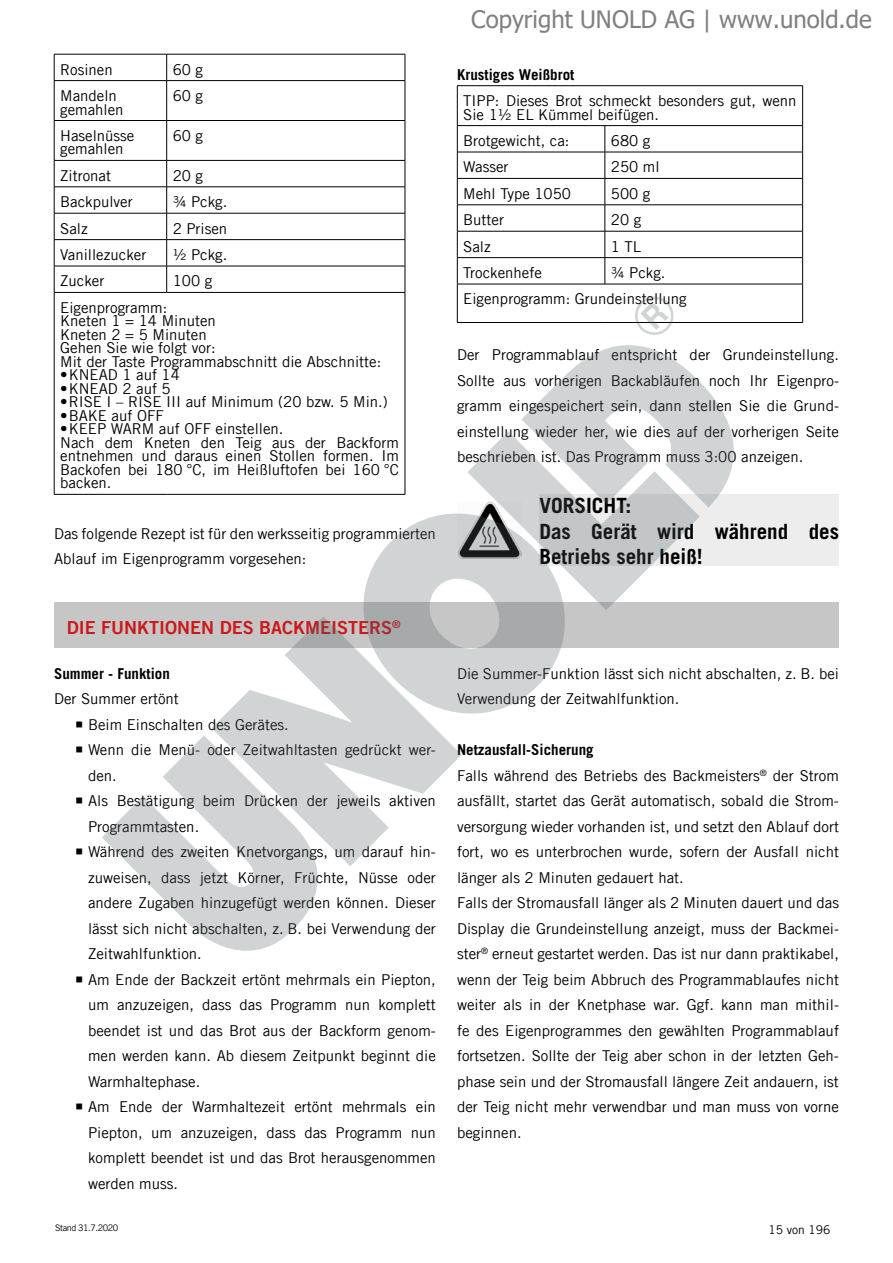
<style>
.page{position:relative;width:893px;height:1263px;background:#fff}
.page>*{position:absolute;margin:0;border:0;box-sizing:border-box;transform-origin:0 0}
.t1{font:24px "Tahoma";color:#808080}
.t2{font:700 21px/25.5px "Trade Gothic LT Com";color:#000}
.t3{font:18px "Trade Gothic LT Com Bd 2";color:#cd1719}
.t4{font:15px/25.5px "Trade Gothic LT Com";color:#000}
.t5{font:700 15px "Trade Gothic LT Com";color:#000}
.t6{font:12px "Trade Gothic LT Com";color:#000}
.t7{font:9px "Trade Gothic LT Com";letter-spacing:-.055em;color:#000}
.s1{font-weight:700}
</style>
<div class="page">
<div style="left:539px;top:494px;width:300px;height:71px;background:#ededed"></div>
<hr style="left:54px;top:54px;width:113px;height:1px;background:#000">
<svg style="left:54px;top:54px;width:1px;height:26px"></svg>
<hr style="left:167px;top:54px;width:238px;height:1px;background:#000">
<svg style="left:166px;top:54px;width:1px;height:26px"></svg>
<svg style="left:405px;top:54px;width:1px;height:26px"></svg>
<hr style="left:54px;top:80px;width:113px;height:1px;background:#000">
<hr style="left:54px;top:81px;width:1px;height:39px;background:#000">
<hr style="left:167px;top:80px;width:238px;height:1px;background:#000">
<hr style="left:166px;top:81px;width:1px;height:39px;background:#000">
<hr style="left:405px;top:81px;width:1px;height:39px;background:#000">
<hr style="left:54px;top:120px;width:113px;height:1px;background:#000">
<hr style="left:54px;top:121px;width:1px;height:39px;background:#000">
<hr style="left:167px;top:120px;width:238px;height:1px;background:#000">
<hr style="left:166px;top:121px;width:1px;height:39px;background:#000">
<hr style="left:405px;top:121px;width:1px;height:39px;background:#000">
<hr style="left:54px;top:160px;width:113px;height:1px;background:#000">
<hr style="left:167px;top:160px;width:238px;height:1px;background:#000">
<hr style="left:54px;top:187px;width:113px;height:1px;background:#000">
<hr style="left:167px;top:187px;width:238px;height:1px;background:#000">
<hr style="left:54px;top:213px;width:113px;height:1px;background:#000">
<hr style="left:167px;top:213px;width:238px;height:1px;background:#000">
<hr style="left:54px;top:239px;width:113px;height:1px;background:#000">
<hr style="left:167px;top:239px;width:238px;height:1px;background:#000">
<hr style="left:54px;top:266px;width:113px;height:1px;background:#000">
<svg style="left:54px;top:161px;width:1px;height:131px"></svg>
<hr style="left:167px;top:266px;width:238px;height:1px;background:#000">
<svg style="left:166px;top:161px;width:1px;height:131px"></svg>
<svg style="left:405px;top:161px;width:1px;height:131px"></svg>
<hr style="left:54px;top:292px;width:113px;height:1px;background:#000">
<hr style="left:54px;top:293px;width:1px;height:201px;background:#000">
<hr style="left:167px;top:292px;width:238px;height:1px;background:#000">
<hr style="left:405px;top:293px;width:1px;height:201px;background:#000">
<hr style="left:54px;top:494px;width:113px;height:1px;background:#000">
<hr style="left:167px;top:494px;width:238px;height:1px;background:#000">
<hr style="left:457px;top:85px;width:148px;height:1px;background:#000">
<hr style="left:457px;top:86px;width:1px;height:39px;background:#000">
<hr style="left:605px;top:85px;width:198px;height:1px;background:#000">
<hr style="left:802px;top:86px;width:1px;height:39px;background:#000">
<hr style="left:457px;top:125px;width:148px;height:1px;background:#000">
<hr style="left:605px;top:125px;width:198px;height:1px;background:#000">
<hr style="left:457px;top:152px;width:148px;height:1px;background:#000">
<hr style="left:605px;top:152px;width:198px;height:1px;background:#000">
<hr style="left:457px;top:178px;width:148px;height:1px;background:#000">
<hr style="left:605px;top:178px;width:198px;height:1px;background:#000">
<hr style="left:457px;top:205px;width:148px;height:1px;background:#000">
<hr style="left:605px;top:205px;width:198px;height:1px;background:#000">
<hr style="left:457px;top:231px;width:148px;height:1px;background:#000">
<hr style="left:605px;top:231px;width:198px;height:1px;background:#000">
<hr style="left:457px;top:257px;width:148px;height:1px;background:#000">
<svg style="left:457px;top:126px;width:1px;height:158px"></svg>
<hr style="left:605px;top:257px;width:198px;height:1px;background:#000">
<svg style="left:605px;top:126px;width:1px;height:158px"></svg>
<svg style="left:802px;top:126px;width:1px;height:158px"></svg>
<hr style="left:457px;top:284px;width:148px;height:1px;background:#000">
<hr style="left:457px;top:284px;width:1px;height:38px;background:#000">
<hr style="left:605px;top:284px;width:198px;height:1px;background:#000">
<hr style="left:802px;top:284px;width:1px;height:38px;background:#000">
<hr style="left:457px;top:322px;width:148px;height:1px;background:#000">
<hr style="left:605px;top:322px;width:198px;height:1px;background:#000">
<div style="left:54px;top:602px;width:785px;height:46px;background:#c6c6c6"></div>
<svg style="left:563px;top:322px;width:171px;height:186px"></svg>
<svg style="left:467px;top:378px;width:233px;height:232px;fill:#d0d4d5"></svg>
<svg style="left:324px;top:473px;width:281px;height:241px"></svg>
<svg style="left:212px;top:616px;width:250px;height:250px;fill:#d0d4d5"></svg>
<svg style="left:102px;top:733px;width:246px;height:218px;fill:#d0d4d5"></svg>
<svg style="left:627px;top:296px;width:54px;height:47px"></svg>
<p class="t4" style="left:60px;top:56px;width:54px">Rosinen</p>
<p class="t4" style="left:173px;top:56px;width:32px">60 g</p>
<p class="t4" style="left:60px;top:89px;width:65px;line-height:13.5px">Mandeln gemahlen</p>
<p class="t4" style="left:173px;top:83px;width:32px">60 g</p>
<p class="t4" style="left:60px;top:129px;width:76px;line-height:13.5px">Haselnüsse gemahlen</p>
<p class="t4" style="left:173px;top:123px;width:32px">60 g</p>
<p class="t4" style="left:60px;top:163px;width:52px">Zitronat</p>
<p class="t4" style="left:173px;top:163px;width:32px">20 g</p>
<p class="t4" style="left:60px;top:189px;width:74px">Backpulver</p>
<p class="t4" style="left:173px;top:189px;width:56px">¾ Pckg.</p>
<p class="t4" style="left:60px;top:215px;width:29px">Salz</p>
<p class="t4" style="left:173px;top:215px;width:56px">2 Prisen</p>
<p class="t4" style="left:60px;top:242px;width:88px">Vanillezucker</p>
<p class="t4" style="left:173px;top:242px;width:56px">½ Pckg.</p>
<p class="t4" style="left:60px;top:268px;width:46px">Zucker</p>
<p class="t4" style="left:173px;top:268px;width:41px">100 g</p>
<p class="t4" style="left:60px;top:301px;width:323px;line-height:13.5px">Eigenprogramm:<br>Kneten 1 = 14 Minuten<br>Kneten 2 = 5 Minuten<br>Gehen Sie wie folgt vor:<br>Mit der Taste Programmabschnitt die Abschnitte:</p>
<p class="t4" style="left:60px;top:362px;width:121px">•KNEAD 1 auf 14</p>
<p class="t4" style="left:60px;top:376px;width:112px">•KNEAD 2 auf 5</p>
<p class="t4" style="left:60px;top:389px;width:329px">•RISE I – RISE III auf Minimum (20 bzw. 5 Min.)</p>
<p class="t4" style="left:60px;top:403px;width:105px">•BAKE auf OFF</p>
<p class="t4" style="left:60px;top:422px;width:340px;line-height:13.5px">•KEEP WARM auf OFF einstellen.<br>Nach dem Kneten den Teig aus der Backform entnehmen und daraus einen Stollen formen. Im Backofen bei 180 °C, im Heißluftofen bei 160 °C backen.</p>
<p class="t4" style="left:54px;top:520px;width:383px">Das folgende Rezept ist für den werksseitig programmierten<br>Ablauf im Eigenprogramm vorgesehen:</p>
<p class="t3" style="left:67px;top:616px;width:335px">DIE FUNKTIONEN DES BACKMEISTERS<sup>®</sup></p>
<p class="t5" style="left:54px;top:664px;width:117px">Summer - Funktion</p>
<p class="t4" style="left:88px;top:686px;width:349px;text-indent:-34px">Der Summer ertönt<br>Beim Einschalten des Gerätes.<br>Wenn die Menü- oder Zeitwahltasten gedrückt wer&shy;den.<br>Als Bestätigung beim Drücken der jeweils aktiven Programmtasten.<br>Während des zweiten Knetvorgangs, um darauf hin&shy;zuweisen, dass jetzt Körner, Früchte, Nüsse oder andere Zugaben hinzugefügt werden können. Dieser lässt sich nicht abschalten, z. B. bei Verwendung der Zeitwahlfunktion.<br>Am Ende der Backzeit ertönt mehrmals ein Piepton, um anzuzeigen, dass das Programm nun komplett beendet ist und das Brot aus der Backform genom&shy;men werden kann. Ab diesem Zeitpunkt beginnt die Warmhaltephase.<br>Am Ende der Warmhaltezeit ertönt mehrmals ein Piepton, um anzuzeigen, dass das Programm nun komplett beendet ist und das Brot herausgenommen werden muss.</p>
<h1 class="t1" style="left:471px;top:3px;width:402px">Copyright UNOLD AG | www.unold.de</h1>
<p class="t5" style="left:457px;top:65px;width:119px">Krustiges Weißbrot</p>
<p class="t4" style="left:463px;top:94px;width:335px;line-height:13.5px">TIPP: Dieses Brot schmeckt besonders gut, wenn<br>Sie 1½ EL Kümmel beifügen.</p>
<p class="t4" style="left:463px;top:128px;width:108px">Brotgewicht, ca:</p>
<p class="t4" style="left:611px;top:128px;width:41px">680 g</p>
<p class="t4" style="left:463px;top:154px;width:47px">Wasser</p>
<p class="t4" style="left:611px;top:154px;width:50px">250 ml</p>
<p class="t4" style="left:463px;top:181px;width:109px">Mehl Type 1050</p>
<p class="t4" style="left:611px;top:181px;width:41px">500 g</p>
<p class="t4" style="left:463px;top:207px;width:42px">Butter</p>
<p class="t4" style="left:611px;top:207px;width:32px">20 g</p>
<p class="t4" style="left:463px;top:233px;width:29px">Salz</p>
<p class="t4" style="left:611px;top:233px;width:32px">1 TL</p>
<p class="t4" style="left:463px;top:260px;width:80px">Trockenhefe</p>
<p class="t4" style="left:463px;top:259px;width:225px;line-height:26.4px;text-indent:148px">¾ Pckg.<br>Eigenprogramm: Grundeinstellung</p>
<p class="t4" style="left:457px;top:342px;width:383px;text-align:justify">Der Programmablauf entspricht der Grundeinstellung.<br>Sollte aus vorherigen Backabläufen noch Ihr Eigenpro&shy;gramm eingespeichert sein, dann stellen Sie die Grund&shy;einstellung wieder her, wie dies auf der vorherigen Seite beschrieben ist. Das Programm muss 3:00 anzeigen.</p>
<h2 class="t2" style="left:539px;top:492px;width:301px">VORSICHT:<br>Das Gerät wird während des<br>Betriebs sehr heiß!</h2>
<p class="t4" style="left:457px;top:660px;width:383px">Die Summer-Funktion lässt sich nicht abschalten, z. B. bei<br>Verwendung der Zeitwahlfunktion.</p>
<p class="t4" style="left:457px;top:737px;width:383px"><span class="s1">Netzausfall-Sicherung<br></span>Falls während des Betriebs des Backmeisters<sup>®</sup> der Strom ausfällt, startet das Gerät automatisch, sobald die Strom&shy;versorgung wieder vorhanden ist, und setzt den Ablauf dort fort, wo es unterbrochen wurde, sofern der Ausfall nicht länger als 2 Minuten gedauert hat.<br>Falls der Stromausfall länger als 2 Minuten dauert und das Display die Grundeinstellung anzeigt, muss der Backmei&shy;ster<sup>®</sup> erneut gestartet werden. Das ist nur dann praktikabel, wenn der Teig beim Abbruch des Programmablaufes nicht weiter als in der Knetphase war. Ggf. kann man mithil&shy;fe des Eigenprogrammes den gewählten Programmablauf fortsetzen. Sollte der Teig aber schon in der letzten Geh&shy;phase sein und der Stromausfall längere Zeit andauern, ist der Teig nicht mehr verwendbar und man muss von vorne beginnen.</p>
<p class="t7" style="left:55px;top:1222px;width:64px">Stand 31.7.2020</p>
<p class="t6" style="left:768px;top:1222px;width:63px">15 von 196</p>
</div>
